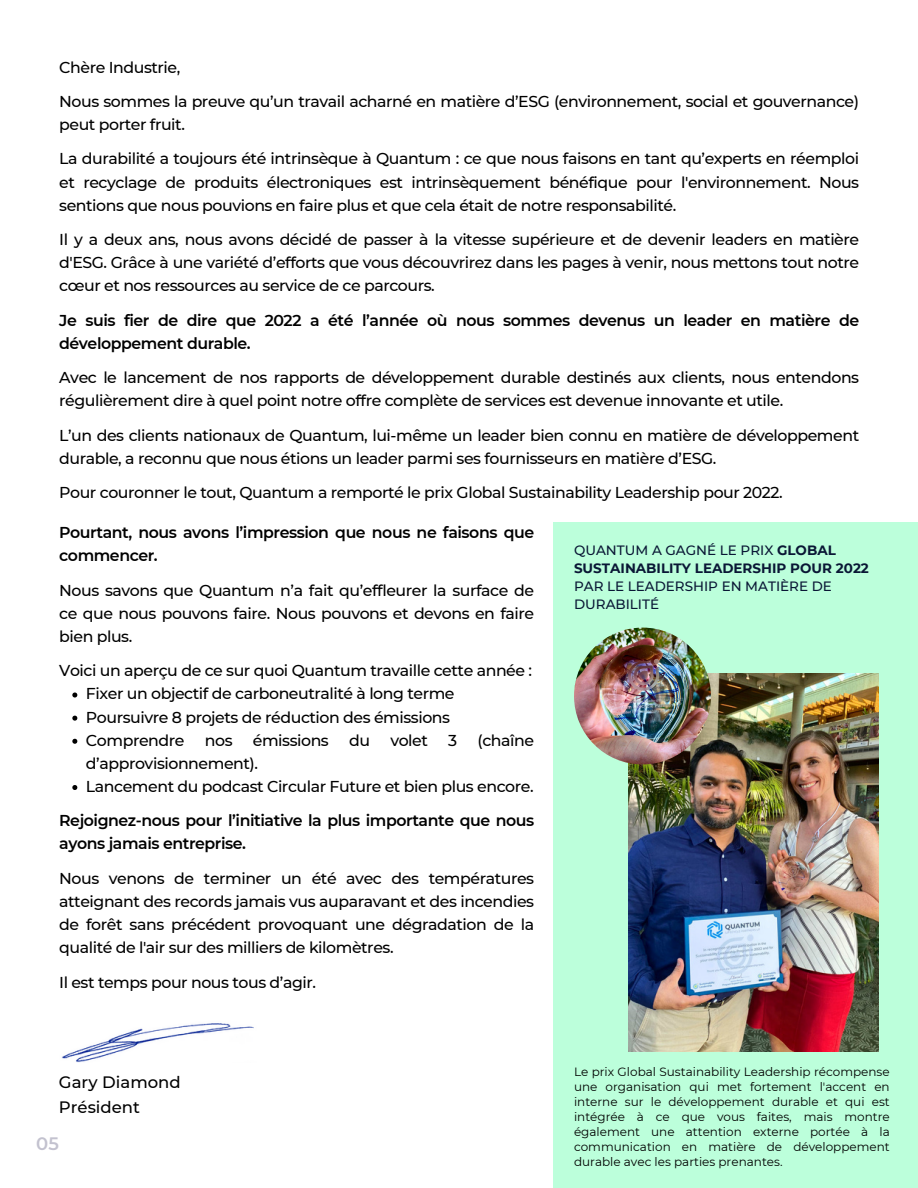
<style>
.page{position:relative;width:918px;height:1188px;background:#fff}
.page>*{position:absolute;margin:0;border:0;box-sizing:border-box;transform-origin:0 0}
.t1{font:600 18px "Montserrat";color:#c3c2cf}
.t2{font:500 16.5px "Montserrat";color:#000}
.t3{font:500 15.75px/23.1px "Montserrat";letter-spacing:-.025em;color:#000;text-align:justify}
.t4{font:600 15.75px/23.1px "Montserrat";letter-spacing:-.025em;color:#000}
.t5{font:500 13.5px/18px "Montserrat";color:#0a1735}
.t6{font:12px/15px "Montserrat";color:#000;text-align:justify}
.s1{font-weight:700}
</style>
<div class="page">
<div style="left:553px;top:523px;width:365px;height:665px;background:#bcffdb"></div>
<img style="left:629px;top:673px;width:249px;height:379px">
<img style="left:574px;top:628px;width:137px;height:136px;border-radius:50%">
<svg style="left:72px;top:693px;width:5px;height:5px"></svg>
<svg style="left:72px;top:716px;width:5px;height:5px"></svg>
<svg style="left:72px;top:739px;width:5px;height:5px"></svg>
<svg style="left:72px;top:785px;width:5px;height:5px"></svg>
<img style="left:62px;top:1023px;width:192px;height:40px">
<p class="t3" style="left:59px;top:55px;width:123px">Chère Industrie,</p>
<p class="t3" style="left:59px;top:90px;width:801px">Nous sommes la preuve qu’un travail acharné en matière d’ESG (environnement, social et gouvernance) peut porter fruit.</p>
<p class="t3" style="left:59px;top:147px;width:801px">La durabilité a toujours été intrinsèque à Quantum : ce que nous faisons en tant qu’experts en réemploi et recyclage de produits électroniques est intrinsèquement bénéfique pour l'environnement. Nous sentions que nous pouvions en faire plus et que cela était de notre responsabilité.</p>
<p class="t3" style="left:59px;top:228px;width:801px">Il y a deux ans, nous avons décidé de passer à la vitesse supérieure et de devenir leaders en matière d'ESG. Grâce à une variété d’efforts que vous découvrirez dans les pages à venir, nous mettons tout notre cœur et nos ressources au service de ce parcours.</p>
<p class="t4" style="left:59px;top:309px;width:801px">Je suis fier de dire que 2022 a été l’année où nous sommes devenus un leader en matière de développement durable.</p>
<p class="t3" style="left:59px;top:366px;width:801px">Avec le lancement de nos rapports de développement durable destinés aux clients, nous entendons régulièrement dire à quel point notre offre complète de services est devenue innovante et utile.</p>
<p class="t3" style="left:59px;top:424px;width:801px">L’un des clients nationaux de Quantum, lui-même un leader bien connu en matière de développement durable, a reconnu que nous étions un leader parmi ses fournisseurs en matière d’ESG.</p>
<p class="t3" style="left:59px;top:481px;width:725px">Pour couronner le tout, Quantum a remporté le prix Global Sustainability Leadership pour 2022.</p>
<p class="t4" style="left:59px;top:521px;width:476px">Pourtant, nous avons l’impression que nous ne faisons que commencer.</p>
<p class="t3" style="left:59px;top:578px;width:476px">Nous savons que Quantum n’a fait qu’effleurer la surface de ce que nous pouvons faire. Nous pouvons et devons en faire bien plus.</p>
<p class="t3" style="left:59px;top:659px;width:474px">Voici un aperçu de ce sur quoi Quantum travaille cette année :</p>
<p class="t3" style="left:86px;top:682px;width:370px">Fixer un objectif de carboneutralité à long terme</p>
<p class="t3" style="left:86px;top:705px;width:366px">Poursuivre 8 projets de réduction des émissions</p>
<p class="t3" style="left:86px;top:728px;width:100px">Comprendre</p>
<p class="t3" style="left:205px;top:728px;width:29px">nos</p>
<p class="t3" style="left:253px;top:728px;width:78px">émissions</p>
<p class="t3" style="left:349px;top:728px;width:22px">du</p>
<p class="t3" style="left:390px;top:728px;width:39px">volet</p>
<p class="t3" style="left:448px;top:728px;width:11px">3</p>
<p class="t3" style="left:478px;top:728px;width:58px">(chaîne</p>
<p class="t3" style="left:86px;top:752px;width:174px">d’approvisionnement).</p>
<p class="t3" style="left:86px;top:775px;width:449px">Lancement du podcast Circular Future et bien plus encore.</p>
<p class="t4" style="left:59px;top:809px;width:476px">Rejoignez-nous pour l’initiative la plus importante que nous ayons jamais entreprise.</p>
<p class="t3" style="left:59px;top:867px;width:476px">Nous venons de terminer un été avec des températures atteignant des records jamais vus auparavant et des incendies de forêt sans précédent provoquant une dégradation de la qualité de l'air sur des milliers de kilomètres.</p>
<p class="t3" style="left:59px;top:970px;width:258px">Il est temps pour nous tous d’agir.</p>
<p class="t2" style="left:59px;top:1072px;width:123px">Gary Diamond</p>
<p class="t2" style="left:59px;top:1097px;width:83px">Président</p>
<p class="t1" style="left:36px;top:1132px;width:24px">05</p>
<p class="t5" style="left:574px;top:541px;width:296px">QUANTUM A GAGNÉ LE PRIX <span class="s1">GLOBAL<br>SUSTAINABILITY LEADERSHIP POUR 2022<br></span>PAR LE LEADERSHIP EN MATIÈRE DE<br>DURABILITÉ</p>
<p class="t6" style="left:574px;top:1064px;width:317px">Le prix Global Sustainability Leadership récompense une organisation qui met fortement l'accent en interne sur le développement durable et qui est intégrée à ce que vous faites, mais montre également une attention externe portée à la communication en matière de développement durable avec les parties prenantes.</p>
</div>
